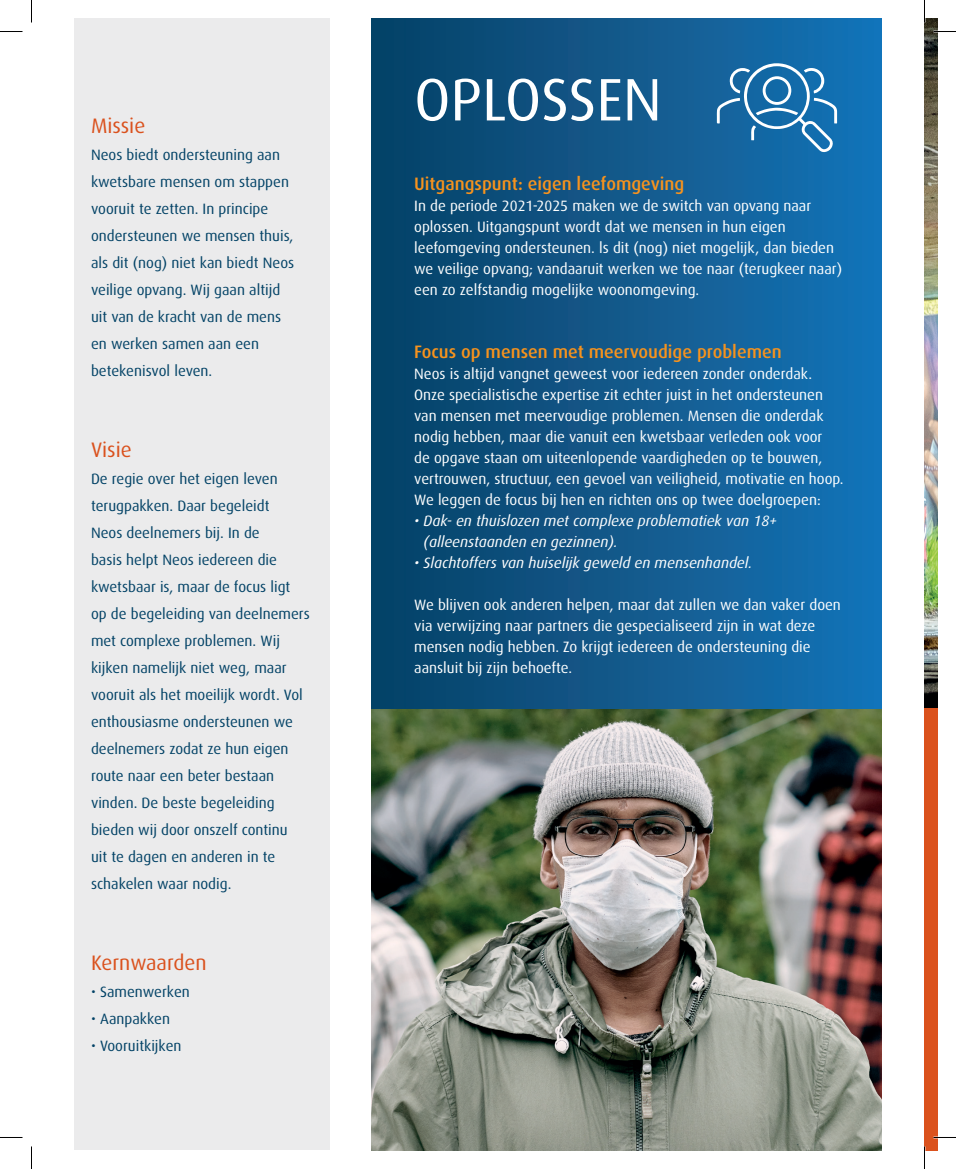
<style>
.page{position:relative;width:956px;height:1169px;background:#fff}
.page>*{position:absolute;margin:0;border:0;box-sizing:border-box;transform-origin:0 0}
.t1{font:60px "Dax";color:#fff}
.t2{font:21px "Dax";color:#da511d}
.t3{font:500 18px "Dax";color:#f7931d}
.t4{font:15px/21px "Dax";color:#fff}
.t5{font:15px/27px "Dax";color:#024266}
.t6{font:italic 15px/21px "Dax";color:#fff}
</style>
<div class="page">
<div style="left:74px;top:19px;width:255px;height:1131px;background:#ebebec"></div>
<img style="left:924px;top:19px;width:13px;height:689px">
<img style="left:372px;top:708px;width:510px;height:442px">
<div style="left:372px;top:19px;width:510px;height:689px;background:linear-gradient(to right,#084064,#1773b7)"></div>
<div style="left:924px;top:708px;width:13px;height:442px;background:#db521d"></div>
<svg style="left:717px;top:63px;width:120px;height:89px;background:#3780b3"></svg>
<hr style="left:933px;top:1136px;width:23px;height:2px;background:#fff">
<svg style="left:0;top:31px;width:22px;height:1px"></svg>
<svg style="left:933px;top:31px;width:23px;height:1px"></svg>
<svg style="left:0;top:1137px;width:22px;height:1px"></svg>
<svg style="left:933px;top:1137px;width:23px;height:1px"></svg>
<svg style="left:31px;top:0;width:1px;height:23px"></svg>
<svg style="left:31px;top:1146px;width:1px;height:23px"></svg>
<svg style="left:924px;top:0;width:1px;height:23px"></svg>
<svg style="left:924px;top:1146px;width:1px;height:23px"></svg>
<h2 class="t2" style="left:91px;top:114px;width:56px">Missie</h2>
<p class="t5" style="left:91px;top:141px;width:205px">Neos biedt ondersteuning aan kwetsbare mensen om stappen vooruit te zetten. In principe ondersteunen we mensen thuis, als dit (nog) niet kan biedt Neos veilige opvang. Wij gaan altijd uit van de kracht van de mens en werken samen aan een betekenisvol leven.</p>
<h2 class="t2" style="left:91px;top:438px;width:42px">Visie</h2>
<p class="t5" style="left:91px;top:465px;width:220px">De regie over het eigen leven terugpakken. Daar begeleidt<br>Neos deelnemers bij. In de<br>basis helpt Neos iedereen die kwetsbaar is, maar de focus ligt op de begeleiding van deelnemers met complexe problemen. Wij kijken namelijk niet weg, maar vooruit als het moeilijk wordt. Vol enthousiasme ondersteunen we deelnemers zodat ze hun eigen route naar een beter bestaan vinden. De beste begeleiding bieden wij door onszelf continu<br>uit te dagen en anderen in te schakelen waar nodig.</p>
<h2 class="t2" style="left:91px;top:951px;width:117px">Kernwaarden</h2>
<p class="t5" style="left:91px;top:978px;width:100px">• Samenwerken</p>
<p class="t5" style="left:91px;top:1005px;width:80px">• Aanpakken</p>
<p class="t5" style="left:91px;top:1032px;width:92px">• Vooruitkijken</p>
<h1 class="t1" style="left:414px;top:66px;width:249px">OPLOSSEN</h1>
<p class="t3" style="left:414px;top:173px;width:272px">Uitgangspunt: eigen leefomgeving</p>
<p class="t4" style="left:414px;top:195px;width:429px">In de periode 2021-2025 maken we de switch van opvang naar oplossen. Uitgangspunt wordt dat we mensen in hun eigen leefomgeving ondersteunen. ls dit (nog) niet mogelijk, dan bieden we veilige opvang; vandaaruit werken we toe naar (terugkeer naar) een zo zelfstandig mogelijke woonomgeving.</p>
<p class="t3" style="left:414px;top:341px;width:369px">Focus op mensen met meervoudige problemen</p>
<p class="t4" style="left:414px;top:363px;width:431px">Neos is altijd vangnet geweest voor iedereen zonder onderdak.<br>Onze specialistische expertise zit echter juist in het ondersteunen van mensen met meervoudige problemen. Mensen die onderdak nodig hebben, maar die vanuit een kwetsbaar verleden ook voor<br>de opgave staan om uiteenlopende vaardigheden op te bouwen, vertrouwen, structuur, een gevoel van veiligheid, motivatie en hoop.<br>We leggen de focus bij hen en richten ons op twee doelgroepen:</p>
<p class="t6" style="left:423px;top:510px;width:355px;text-indent:-9px">• Dak- en thuislozen met complexe problematiek van 18+ (alleenstaanden en gezinnen).</p>
<p class="t6" style="left:414px;top:552px;width:340px">• Slachtoffers van huiselijk geweld en mensenhandel.</p>
<p class="t4" style="left:414px;top:594px;width:428px">We blijven ook anderen helpen, maar dat zullen we dan vaker doen via verwijzing naar partners die gespecialiseerd zijn in wat deze mensen nodig hebben. Zo krijgt iedereen de ondersteuning die aansluit bij zijn behoefte.</p>
</div>
